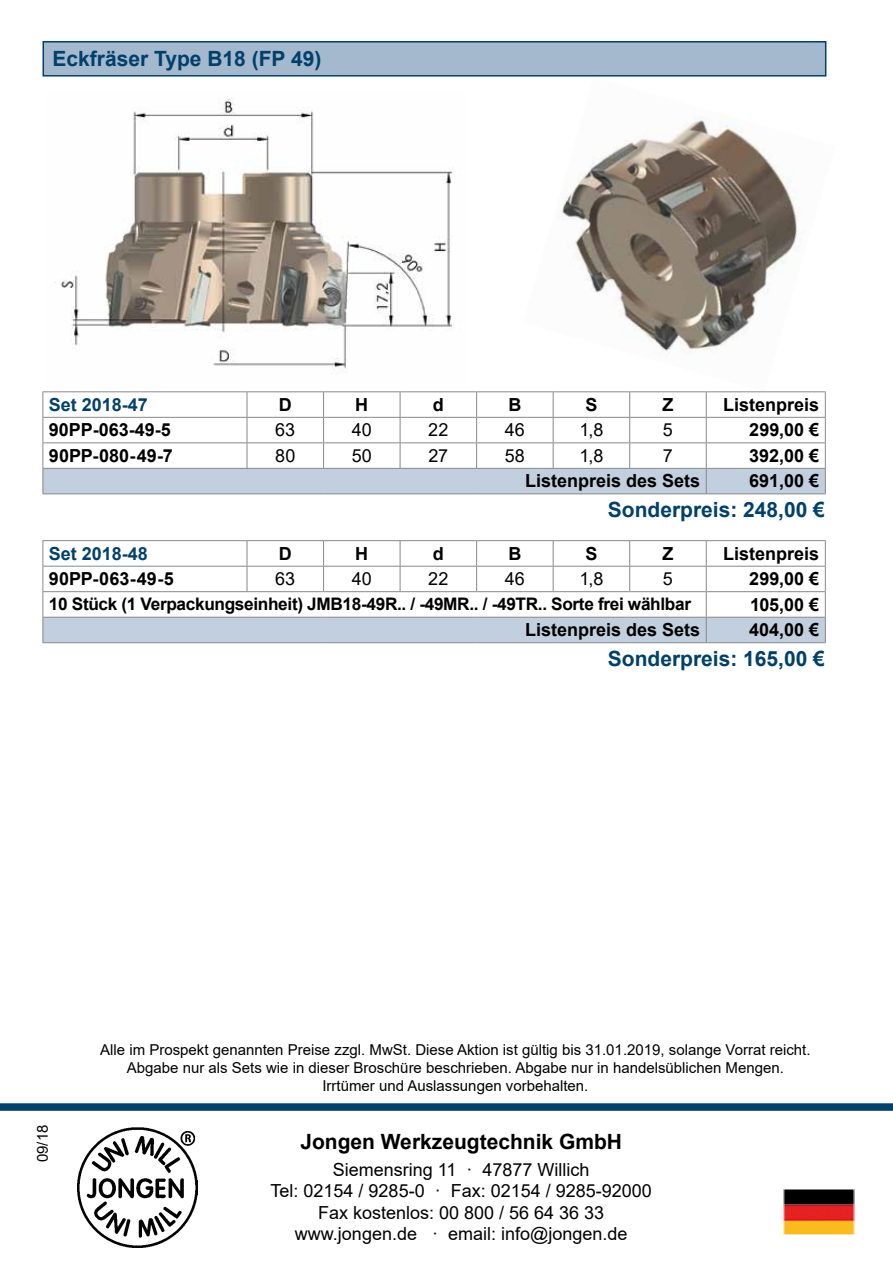
<style>
.page{position:relative;width:893px;height:1263px;background:#fff}
.page>*{position:absolute;margin:0;border:0;box-sizing:border-box;transform-origin:0 0}
.t1{font:700 21px "Arial";color:#00406b}
.t2{font:700 21px "Arial";color:#000}
.t3{font:18px/21.6px "Arial";color:#000;text-align:center}
.t4{font:700 18px "Arial";color:#000}
.t5{font:700 18px "Arial";color:#00406b}
.t6{font:700 17.25px "Arial";letter-spacing:-.02em;color:#000}
.t7{font:15px/18px "Arial";color:#000;text-align:center}
</style>
<div class="page">
<img style="left:55px;top:99px;width:397px;height:275px">
<img style="left:560px;top:114px;width:240px;height:240px">
<div style="left:43px;top:42px;width:783px;height:34px;background:#a4b8ce"></div>
<div style="left:43px;top:41px;width:783px;height:36px;border:2px solid #00406b"></div>
<hr style="left:43px;top:391px;width:204px;height:1px;background:#87888a">
<hr style="left:247px;top:391px;width:77px;height:1px;background:#87888a">
<hr style="left:324px;top:391px;width:76px;height:1px;background:#87888a">
<hr style="left:400px;top:391px;width:77px;height:1px;background:#87888a">
<hr style="left:477px;top:391px;width:76px;height:1px;background:#87888a">
<hr style="left:553px;top:391px;width:77px;height:1px;background:#87888a">
<hr style="left:630px;top:391px;width:76px;height:1px;background:#87888a">
<hr style="left:706px;top:391px;width:120px;height:1px;background:#87888a">
<svg style="left:43px;top:392px;width:783px;height:101px"></svg>
<hr style="left:43px;top:493px;width:204px;height:1px;background:#87888a">
<hr style="left:247px;top:493px;width:77px;height:1px;background:#87888a">
<hr style="left:324px;top:493px;width:76px;height:1px;background:#87888a">
<hr style="left:400px;top:493px;width:77px;height:1px;background:#87888a">
<hr style="left:477px;top:493px;width:76px;height:1px;background:#87888a">
<hr style="left:553px;top:493px;width:77px;height:1px;background:#87888a">
<hr style="left:630px;top:493px;width:76px;height:1px;background:#87888a">
<hr style="left:706px;top:493px;width:120px;height:1px;background:#87888a">
<hr style="left:43px;top:540px;width:204px;height:1px;background:#87888a">
<hr style="left:247px;top:540px;width:77px;height:1px;background:#87888a">
<hr style="left:324px;top:540px;width:76px;height:1px;background:#87888a">
<hr style="left:400px;top:540px;width:77px;height:1px;background:#87888a">
<hr style="left:477px;top:540px;width:76px;height:1px;background:#87888a">
<hr style="left:553px;top:540px;width:77px;height:1px;background:#87888a">
<hr style="left:630px;top:540px;width:76px;height:1px;background:#87888a">
<hr style="left:706px;top:540px;width:120px;height:1px;background:#87888a">
<svg style="left:43px;top:541px;width:783px;height:102px"></svg>
<hr style="left:247px;top:591px;width:77px;height:1px;background:#87888a">
<hr style="left:324px;top:591px;width:76px;height:1px;background:#87888a">
<hr style="left:400px;top:591px;width:77px;height:1px;background:#87888a">
<hr style="left:477px;top:591px;width:76px;height:1px;background:#87888a">
<hr style="left:553px;top:591px;width:77px;height:1px;background:#87888a">
<hr style="left:630px;top:591px;width:76px;height:1px;background:#87888a">
<img style="left:785px;top:1191px;width:67px;height:42px">
<div style="left:0;top:1103px;width:893px;height:8px;background:#00406b"></div>
<img style="left:77px;top:1127px;width:120px;height:120px">
<h1 class="t1" style="left:53px;top:44px;width:270px">Eckfräser Type B18 (FP 49)</h1>
<p class="t5" style="left:49px;top:392px;width:101px">Set 2018-47</p>
<p class="t4" style="left:279px;top:392px;width:14px">D</p>
<p class="t4" style="left:355px;top:392px;width:14px">H</p>
<p class="t4" style="left:433px;top:392px;width:12px">d</p>
<p class="t4" style="left:508px;top:392px;width:14px">B</p>
<p class="t4" style="left:585px;top:392px;width:14px">S</p>
<p class="t4" style="left:662px;top:392px;width:12px">Z</p>
<p class="t4" style="left:723px;top:392px;width:98px">Listenpreis</p>
<p class="t4" style="left:49px;top:417px;width:124px">90PP-063-49-5</p>
<p class="t3" style="left:275px;top:419px;width:22px">63</p>
<p class="t3" style="left:352px;top:419px;width:22px">40</p>
<p class="t3" style="left:428px;top:419px;width:22px">22</p>
<p class="t3" style="left:505px;top:419px;width:22px">46</p>
<p class="t3" style="left:579px;top:419px;width:26px">1,8</p>
<p class="t3" style="left:663px;top:419px;width:12px">5</p>
<p class="t4" style="left:749px;top:417px;width:71px">299,00 €</p>
<p class="t4" style="left:49px;top:443px;width:125px">90PP-080-49-7</p>
<p class="t3" style="left:275px;top:445px;width:22px">80</p>
<p class="t3" style="left:352px;top:445px;width:22px">50</p>
<p class="t3" style="left:428px;top:445px;width:21px">27</p>
<p class="t3" style="left:505px;top:445px;width:22px">58</p>
<p class="t3" style="left:579px;top:445px;width:26px">1,8</p>
<p class="t3" style="left:663px;top:445px;width:12px">7</p>
<p class="t4" style="left:749px;top:443px;width:72px">392,00 €</p>
<p class="t4" style="left:525px;top:468px;width:177px">Listenpreis des Sets</p>
<p class="t4" style="left:749px;top:468px;width:72px">691,00 €</p>
<h1 class="t1" style="left:608px;top:495px;width:219px">Sonderpreis: 248,00 €</h1>
<p class="t5" style="left:49px;top:541px;width:101px">Set 2018-48</p>
<p class="t4" style="left:279px;top:541px;width:14px">D</p>
<p class="t4" style="left:355px;top:541px;width:14px">H</p>
<p class="t4" style="left:433px;top:541px;width:12px">d</p>
<p class="t4" style="left:508px;top:541px;width:14px">B</p>
<p class="t4" style="left:585px;top:541px;width:14px">S</p>
<p class="t4" style="left:662px;top:541px;width:12px">Z</p>
<p class="t4" style="left:723px;top:541px;width:98px">Listenpreis</p>
<p class="t4" style="left:49px;top:566px;width:127px">90PP-063-49-5</p>
<p class="t3" style="left:275px;top:568px;width:22px">63</p>
<p class="t3" style="left:352px;top:568px;width:22px">40</p>
<p class="t3" style="left:428px;top:568px;width:22px">22</p>
<p class="t3" style="left:505px;top:568px;width:22px">46</p>
<p class="t3" style="left:579px;top:568px;width:26px">1,8</p>
<p class="t3" style="left:663px;top:568px;width:12px">5</p>
<p class="t4" style="left:749px;top:566px;width:71px">299,00 €</p>
<p class="t6" style="left:49px;top:592px;width:644px">10 Stück (1 Verpackungseinheit) JMB18-49R.. / -49MR.. / -49TR.. Sorte frei wählbar</p>
<p class="t4" style="left:750px;top:592px;width:71px">105,00 €</p>
<p class="t4" style="left:525px;top:617px;width:177px">Listenpreis des Sets</p>
<p class="t4" style="left:749px;top:617px;width:72px">404,00 €</p>
<h1 class="t1" style="left:608px;top:644px;width:219px">Sonderpreis: 165,00 €</h1>
<p class="t7" style="left:33px;top:1162px;width:39px;rotate:-90deg">09/18</p>
<p class="t7" style="left:100px;top:1040px;width:712px">Alle im Prospekt genannten Preise zzgl. MwSt. Diese Aktion ist gültig bis 31.01.2019, solange Vorrat reicht.<br>Abgabe nur als Sets wie in dieser Broschüre beschrieben. Abgabe nur in handelsüblichen Mengen.<br>Irrtümer und Auslassungen vorbehalten.</p>
<h1 class="t2" style="left:300px;top:1126px;width:323px">Jongen Werkzeugtechnik GmbH</h1>
<p class="t3" style="left:271px;top:1158px;width:383px">Siemensring 11 · 47877 Willich<br>Tel: 02154 / 9285-0 · Fax: 02154 / 9285-92000<br>Fax kostenlos: 00 800 / 56 64 36 33 www.jongen.de · email: info@jongen.de</p>
</div>
